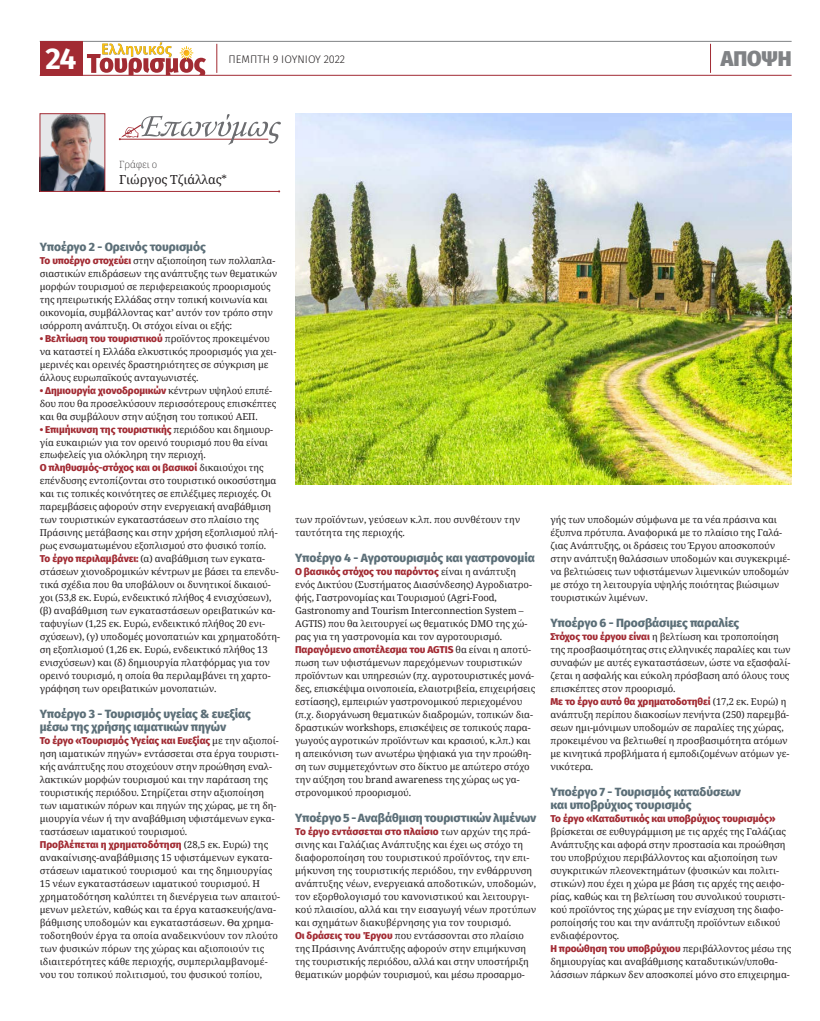
<style>
.page{position:relative;width:820px;height:1021px;background:#fff}
.page>*{position:absolute;margin:0;border:0;box-sizing:border-box;transform-origin:0 0}
.t1{font:700 30px "Fira Sans";color:#fff}
.t2{font:900 21px "Fira Sans";letter-spacing:.005em;color:#808285}
._1_YPOTITLOS{font:12.5px "Noto Serif";letter-spacing:-.01em;color:#231f20}
._1_MESOTITLOS{font:800 12px "Fira Sans";letter-spacing:-.01em;color:#5c6f78}
.t3{font:300 11px "Fira Sans";color:#231f20}
._4__ARTHRA_KEIMENO{font:800 10px "Fira Sans";letter-spacing:-.005em;color:#a22b33}
._1_YPOTITLOS-2{font:200 10px "Noto Serif";letter-spacing:-.01em;color:#231f20}
._4__ARTHRA_KEIMENO-2{font:9.5px/13px "Noto Serif";letter-spacing:-.01em;color:#231f20}
.s1{font-size:11px}
.s2{font-family:"Fira Sans";font-weight:800;font-size:10px;color:#a22b33}
.s3{font-family:"Noto Serif";font-weight:400;font-size:9.5px;color:#231f20}
</style>
<div class="page">
<hr style="left:40px;top:41px;width:751px;height:1px;background:#808285">
<svg style="left:87px;top:42px;width:119px;height:33px"></svg>
<div style="left:40px;top:41px;width:42px;height:35px;background:#a22b33"></div>
<hr style="left:40px;top:75px;width:751px;height:1px;background:#a22b33">
<svg style="left:216px;top:44px;width:1px;height:29px"></svg>
<svg style="left:710px;top:44px;width:1px;height:29px"></svg>
<hr style="left:60px;top:191px;width:219px;height:1px;background:#a22b33">
<img style="left:42px;top:115px;width:61px;height:75px">
<div style="left:40px;top:113px;width:65px;height:79px;border:1px solid #a22b33"></div>
<svg style="left:119px;top:114px;width:162px;height:31px"></svg>
<img style="left:295px;top:113px;width:496px;height:371px">
<h1 class="t1" style="left:46px;top:33px;width:32px">24</h1>
<p class="t3" style="left:228px;top:52px;width:118px">ΠΕΜΠΤΗ 9 ΙΟΥΝΙΟΥ 2022</p>
<h2 class="t2" style="left:720px;top:40px;width:72px">ΑΠΟΨΗ</h2>
<p class="_1_YPOTITLOS-2" style="left:119px;top:158px;width:39px">Γράφει o</p>
<p class="_1_YPOTITLOS" style="left:119px;top:170px;width:109px">Γιώργος Τζιάλλας<span class="s1">*</span></p>
<p class="_1_MESOTITLOS" style="left:40px;top:236px;width:168px">Υποέργο 2 - Ορεινός τουρισμός</p>
<p class="_4__ARTHRA_KEIMENO-2" style="left:40px;top:253px;width:239px"><span class="s2">Το υποέργο στοχεύει</span> στην αξιοποίηση των πολλαπλα&shy;σιαστικών επιδράσεων της ανάπτυξης των θεματικών μορφών τουρισμού σε περιφερειακούς προορισμούς της ηπειρωτικής Ελλάδας στην τοπική κοινωνία και οικονομία, συμβάλλοντας κατ’ αυτόν τον τρόπο στην ισόρροπη ανάπτυξη. Οι στόχοι είναι οι εξής:</p>
<p class="_4__ARTHRA_KEIMENO" style="left:40px;top:329px;width:231px">• Βελτίωση του τουριστικού <span class="s3">προϊόντος προκειμένου</span></p>
<p class="_4__ARTHRA_KEIMENO-2" style="left:40px;top:344px;width:238px">να καταστεί η Ελλάδα ελκυστικός προορισμός για χει&shy;μερινές και ορεινές δραστηριότητες σε σύγκριση με άλλους ευρωπαϊκούς ανταγωνιστές.</p>
<p class="_4__ARTHRA_KEIMENO" style="left:40px;top:381px;width:234px">• Δημιουργία χιονοδρομικών <span class="s3">κέντρων υψηλού επιπέ-</span></p>
<p class="_4__ARTHRA_KEIMENO-2" style="left:40px;top:396px;width:238px">δου που θα προσελκύσουν περισσότερους επισκέπτες και θα συμβάλουν στην αύξηση του τοπικού ΑΕΠ.</p>
<p class="_4__ARTHRA_KEIMENO" style="left:40px;top:420px;width:235px">• Επιμήκυνση της τουριστικής <span class="s3">περιόδου και δημιουρ-</span></p>
<p class="_4__ARTHRA_KEIMENO-2" style="left:40px;top:435px;width:230px">γία ευκαιριών για τον ορεινό τουρισμό που θα είναι επωφελείς για ολόκληρη την περιοχή.</p>
<p class="_4__ARTHRA_KEIMENO" style="left:40px;top:459px;width:225px">Ο πληθυσμός-στόχος και οι βασικοί <span class="s3">δικαιούχοι της</span></p>
<p class="_4__ARTHRA_KEIMENO-2" style="left:40px;top:474px;width:239px">επένδυσης εντοπίζονται στο τουριστικό οικοσύστημα και τις τοπικές κοινότητες σε επιλέξιμες περιοχές. Οι παρεμβάσεις αφορούν στην ενεργειακή αναβάθμιση των τουριστικών εγκαταστάσεων στο πλαίσιο της Πράσινης μετάβασης και στην χρήση εξοπλισμού πλή&shy;ρως ενσωματωμένου εξοπλισμού στο φυσικό τοπίο.</p>
<p class="_4__ARTHRA_KEIMENO-2" style="left:40px;top:552px;width:242px"><span class="s2">Το έργο περιλαμβάνει:</span> (α) αναβάθμιση των εγκατα&shy;στάσεων χιονοδρομικών κέντρων με βάσει τα επενδυ&shy;τικά σχέδια που θα υποβάλουν οι δυνητικοί δικαιού&shy;χοι (53,8 εκ. Ευρώ, ενδεικτικό πλήθος 4 ενισχύσεων), (β) αναβάθμιση των εγκαταστάσεων ορειβατικών κα&shy;ταφυγίων (1,25 εκ. Ευρώ, ενδεικτικό πλήθος 20 ενι&shy;σχύσεων), (γ) υποδομές μονοπατιών και χρηματοδότη&shy;ση εξοπλισμού (1,26 εκ. Ευρώ, ενδεικτικό πλήθος 13 ενισχύσεων) και (δ) δημιουργία πλατφόρμας για τον ορεινό τουρισμό, η οποία θα περιλαμβάνει τη χαρτο&shy;γράφηση των ορειβατικών μονοπατιών.</p>
<p class="_1_MESOTITLOS" style="left:40px;top:703px;width:212px">Υποέργο 3 - Τουρισμός υγείας &amp; ευεξίας</p>
<p class="_1_MESOTITLOS" style="left:40px;top:716px;width:188px">μέσω της χρήσης ιαματικών πηγών</p>
<p class="_4__ARTHRA_KEIMENO" style="left:40px;top:732px;width:240px">Το έργο «Τουρισμός Υγείας και Ευεξίας <span class="s3">με την αξιοποί-</span></p>
<p class="_4__ARTHRA_KEIMENO-2" style="left:40px;top:747px;width:240px">ηση ιαματικών πηγών» εντάσσεται στα έργα τουριστι&shy;κής ανάπτυξης που στοχεύουν στην προώθηση εναλ&shy;λακτικών μορφών τουρισμού και την παράταση της τουριστικής περιόδου. Στηρίζεται στην αξιοποίηση των ιαματικών πόρων και πηγών της χώρας, με τη δη&shy;μιουργία νέων ή την αναβάθμιση υφιστάμενων εγκα&shy;ταστάσεων ιαματικού τουρισμού.</p>
<p class="_4__ARTHRA_KEIMENO" style="left:40px;top:836px;width:230px">Προβλέπεται η χρηματοδότηση <span class="s3">(28,5 εκ. Ευρώ) της</span></p>
<p class="_4__ARTHRA_KEIMENO-2" style="left:40px;top:851px;width:242px">ανακαίνισης-αναβάθμισης 15 υφιστάμενων εγκατα&shy;στάσεων ιαματικού τουρισμού και της δημιουργίας 15 νέων εγκαταστάσεων ιαματικού τουρισμού. Η χρηματοδότηση καλύπτει τη διενέργεια των απαιτού&shy;μενων μελετών, καθώς και τα έργα κατασκευής/ανα&shy;βάθμισης υποδομών και εγκαταστάσεων. Θα χρημα&shy;τοδοτηθούν έργα τα οποία αναδεικνύουν τον πλούτο των φυσικών πόρων της χώρας και αξιοποιούν τις ιδιαιτερότητες κάθε περιοχής, συμπεριλαμβανομέ&shy;νου του τοπικού πολιτισμού, του φυσικού τοπίου,</p>
<p class="_4__ARTHRA_KEIMENO-2" style="left:295px;top:513px;width:227px">των προϊόντων, γεύσεων κ.λπ. που συνθέτουν την ταυτότητα της περιοχής.</p>
<p class="_1_MESOTITLOS" style="left:295px;top:548px;width:241px">Υποέργο 4 - Αγροτουρισμός και γαστρονομία</p>
<p class="_4__ARTHRA_KEIMENO" style="left:295px;top:563px;width:222px">Ο βασικός στόχος του παρόντος <span class="s3">είναι η ανάπτυξη</span></p>
<p class="_4__ARTHRA_KEIMENO-2" style="left:295px;top:578px;width:238px">ενός Δικτύου (Συστήματος Διασύνδεσης) Αγροδιατρο&shy;φής, Γαστρονομίας και Τουρισμού (Agri-Food, Gastronomy and Tourism Interconnection System – AGTIS) που θα λειτουργεί ως θεματικός DMO της χώ&shy;ρας για τη γαστρονομία και τον αγροτουρισμό.</p>
<p class="_4__ARTHRA_KEIMENO" style="left:295px;top:641px;width:237px">Παραγόμενο αποτέλεσμα του AGTIS <span class="s3">θα είναι η αποτύ-</span></p>
<p class="_4__ARTHRA_KEIMENO-2" style="left:295px;top:656px;width:241px">πωση των υφιστάμενων παρεχόμενων τουριστικών προϊόντων και υπηρεσιών (πχ. αγροτουριστικές μονά&shy;δες, επισκέψιμα οινοποιεία, ελαιοτριβεία, επιχειρήσεις εστίασης), εμπειριών γαστρονομικού περιεχομένου (π.χ. διοργάνωση θεματικών διαδρομών, τοπικών δια&shy;δραστικών workshops, επισκέψεις σε τοπικούς παρα&shy;γωγούς αγροτικών προϊόντων και κρασιού, κ.λπ.) και η απεικόνιση των ανωτέρω ψηφιακά για την προώθη&shy;ση των συμμετεχόντων στο δίκτυο με απώτερο στόχο την αύξηση του brand awareness της χώρας ως γα&shy;στρονομικού προορισμού.</p>
<p class="_1_MESOTITLOS" style="left:295px;top:807px;width:242px">Υποέργο 5 - Αναβάθμιση τουριστικών λιμένων</p>
<p class="_4__ARTHRA_KEIMENO" style="left:295px;top:823px;width:237px">Το έργο εντάσσεται στο πλαίσιο <span class="s3">των αρχών της πρά-</span></p>
<p class="_4__ARTHRA_KEIMENO-2" style="left:295px;top:838px;width:242px">σινης και Γαλάζιας Ανάπτυξης και έχει ως στόχο τη διαφοροποίηση του τουριστικού προϊόντος, την επι&shy;μήκυνση της τουριστικής περιόδου, την ενθάρρυνση ανάπτυξης νέων, ενεργειακά αποδοτικών, υποδομών, τον εξορθολογισμό του κανονιστικού και λειτουργι&shy;κού πλαισίου, αλλά και την εισαγωγή νέων προτύπων και σχημάτων διακυβέρνησης για τον τουρισμό.</p>
<p class="_4__ARTHRA_KEIMENO-2" style="left:295px;top:929px;width:235px"><span class="s2">Οι δράσεις του Έργου</span> που εντάσσονται στο πλαίσιο της Πράσινης Ανάπτυξης αφορούν στην επιμήκυνση της τουριστικής περιόδου, αλλά και στην υποστήριξη θεματικών μορφών τουρισμού, και μέσω προσαρμο-</p>
<p class="_4__ARTHRA_KEIMENO-2" style="left:550px;top:513px;width:241px">γής των υποδομών σύμφωνα με τα νέα πράσινα και έξυπνα πρότυπα. Αναφορικά με το πλαίσιο της Γαλά&shy;ζιας Ανάπτυξης, οι δράσεις του Έργου αποσκοπούν στην ανάπτυξη θαλάσσιων υποδομών και συγκεκριμέ&shy;να βελτιώσεις των υφιστάμενων λιμενικών υποδομών με στόχο τη λειτουργία υψηλής ποιότητας βιώσιμων τουριστικών λιμένων.</p>
<p class="_1_MESOTITLOS" style="left:550px;top:613px;width:190px">Υποέργο 6 - Προσβάσιμες παραλίες</p>
<p class="_4__ARTHRA_KEIMENO-2" style="left:550px;top:630px;width:242px"><span class="s2">Στόχος του έργου είναι</span> η βελτίωση και τροποποίηση της προσβασιμότητας στις ελληνικές παραλίες και των συναφών με αυτές εγκαταστάσεων, ώστε να εξασφαλί&shy;ζεται η ασφαλής και εύκολη πρόσβαση από όλους τους επισκέπτες στον προορισμό.</p>
<p class="_4__ARTHRA_KEIMENO" style="left:550px;top:693px;width:237px">Με το έργο αυτό θα χρηματοδοτηθεί <span class="s3">(17,2 εκ. Ευρώ) η</span></p>
<p class="_4__ARTHRA_KEIMENO-2" style="left:550px;top:708px;width:240px">ανάπτυξη περίπου διακοσίων πενήντα (250) παρεμβά&shy;σεων ημι-μόνιμων υποδομών σε παραλίες της χώρας, προκειμένου να βελτιωθεί η προσβασιμότητα ατόμων με κινητικά προβλήματα ή εμποδιζομένων ατόμων γε&shy;νικότερα.</p>
<p class="_1_MESOTITLOS" style="left:550px;top:781px;width:192px">Υποέργο 7 - Τουρισμός καταδύσεων</p>
<p class="_1_MESOTITLOS" style="left:550px;top:794px;width:142px">και υποβρύχιος τουρισμός</p>
<p class="_4__ARTHRA_KEIMENO" style="left:550px;top:810px;width:226px">Το έργο «Καταδυτικός και υποβρύχιος τουρισμός»</p>
<p class="_4__ARTHRA_KEIMENO-2" style="left:550px;top:825px;width:237px">βρίσκεται σε ευθυγράμμιση με τις αρχές της Γαλάζιας Ανάπτυξης και αφορά στην προστασία και προώθηση του υποβρύχιου περιβάλλοντος και αξιοποίηση των συγκριτικών πλεονεκτημάτων (φυσικών και πολιτι&shy;στικών) που έχει η χώρα με βάση τις αρχές της αειφο&shy;ρίας, καθώς και τη βελτίωση του συνολικού τουριστι&shy;κού προϊόντος της χώρας με την ενίσχυση της διαφο&shy;ροποίησής του και την ανάπτυξη προϊόντων ειδικού ενδιαφέροντος.</p>
<p class="_4__ARTHRA_KEIMENO" style="left:550px;top:940px;width:242px">Η προώθηση του υποβρύχιου <span class="s3">περιβάλλοντος μέσω της</span></p>
<p class="_4__ARTHRA_KEIMENO-2" style="left:550px;top:955px;width:241px">δημιουργίας και αναβάθμισης καταδυτικών/υποθα&shy;λάσσιων πάρκων δεν αποσκοπεί μόνο στο επιχειρημα-</p>
</div>
